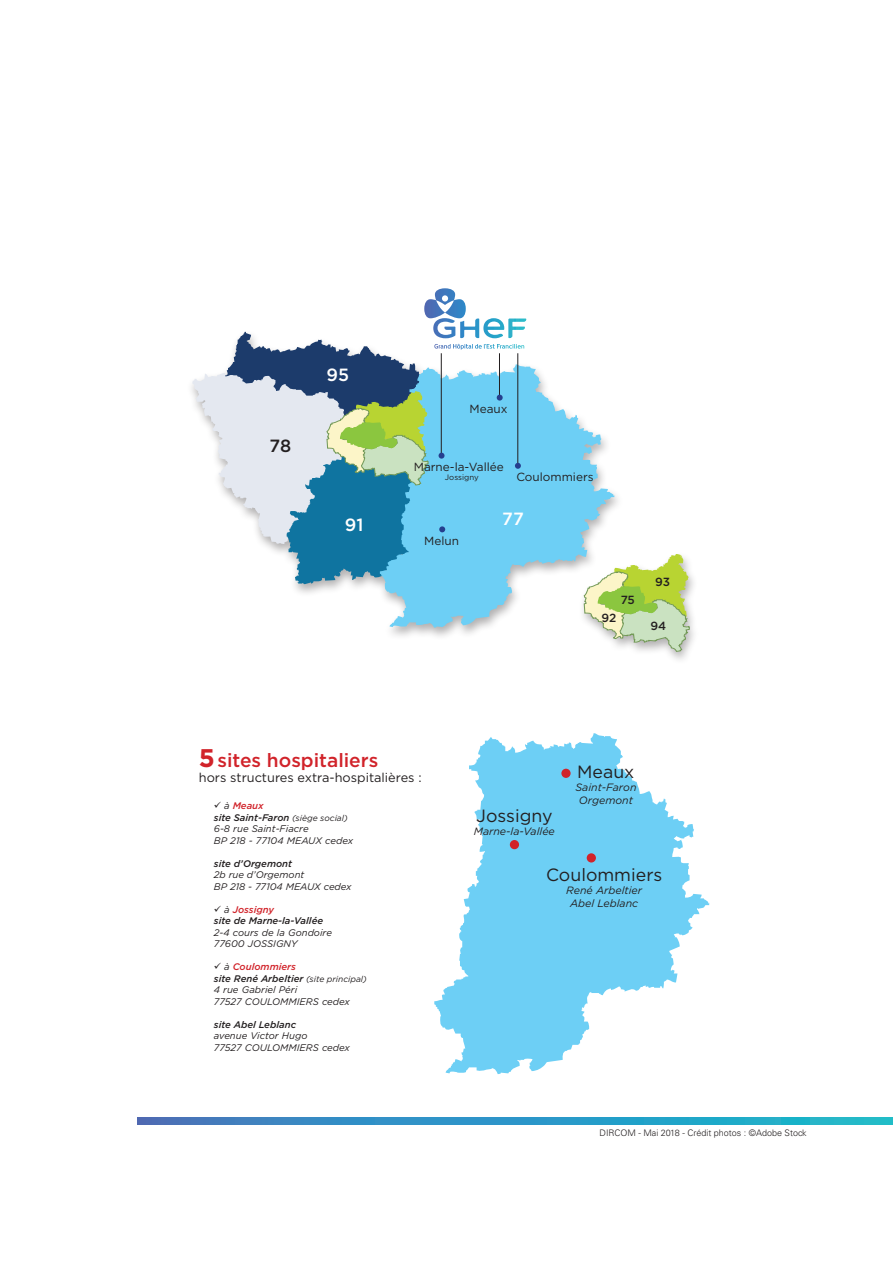
<style>
.page{position:relative;width:893px;height:1263px;background:#fff}
.page>*{position:absolute;margin:0;border:0;box-sizing:border-box;transform-origin:0 0}
.t1{font:500 19.2px "Gotham";color:#d1232a}
.t2{font:17.7px "Gotham";color:#231f20}
.t3{font:500 17.7px "Gotham";color:#fff}
.t4{font:500 17.7px "Gotham";color:#231f20}
.t5{font:12.75px "Gotham";color:#231f20}
.t6{font:11.85px "Gotham";color:#231f20}
.t7{font:500 11.85px "Gotham";letter-spacing:-.01em;color:#231f20}
.t8{font:italic 10.65px/12.8px "Gotham";color:#231f20;text-align:center}
.t9{font:italic 9.6px/11.6px "Gotham";color:#231f20}
.t10{font:italic 500 9.6px/11.6px "Gotham";color:#231f20}
.t11{font:300 9px "Univers";color:#231f20}
.t12{font:7.8px "Gotham";color:#231f20}
.s1{font-weight:700;font-size:25.5px}
.s2{font-weight:500;color:#d1232a}
.s3{font-weight:500}
.s4{font-size:8.55px}
.s5{font-weight:400}
.s6{color:#d1232a}
</style>
<div class="page">
<svg style="left:137px;top:1117px;width:756px;height:7px;background:#2e97c5"></svg>
<svg style="left:434px;top:733px;width:276px;height:341px;fill:#6dcff5"></svg>
<div style="left:561px;top:769px;width:10px;height:9px;background:#d1232a;border-radius:50%"></div>
<div style="left:587px;top:853px;width:9px;height:9px;background:#d1232a;border-radius:50%"></div>
<div style="left:510px;top:840px;width:9px;height:9px;background:#d1232a;border-radius:50%"></div>
<svg style="left:380px;top:366px;width:235px;height:262px;fill:#6dcff5"></svg>
<svg style="left:584px;top:554px;width:106px;height:98px"></svg>
<svg style="left:192px;top:288px;width:334px;height:296px"></svg>
<h2 class="t4" style="left:270px;top:436px;width:23px">78</h2>
<h2 class="t3" style="left:327px;top:365px;width:24px">95</h2>
<p class="t6" style="left:469px;top:402px;width:40px">Meaux</p>
<p class="t6" style="left:414px;top:460px;width:92px">Marne-la-Vallée</p>
<p class="t12" style="left:445px;top:473px;width:35px">Jossigny</p>
<p class="t6" style="left:516px;top:470px;width:79px">Coulommiers</p>
<h2 class="t3" style="left:345px;top:514px;width:20px">91</h2>
<h2 class="t3" style="left:502px;top:508px;width:23px">77</h2>
<p class="t6" style="left:424px;top:534px;width:36px">Melun</p>
<p class="t7" style="left:621px;top:593px;width:16px">75</p>
<p class="t7" style="left:602px;top:611px;width:16px">92</p>
<p class="t7" style="left:655px;top:575px;width:16px">93</p>
<p class="t7" style="left:651px;top:619px;width:17px">94</p>
<h1 class="t1" style="left:199px;top:749px;width:181px"><span class="s1">5</span>sites hospitaliers</h1>
<h3 class="t5" style="left:199px;top:771px;width:224px">hors structures extra-hospitalières :</h3>
<p class="t9" style="left:214px;top:800px;width:141px">✓ à <span class="s2">Meaux<br></span><span class="s3">site Saint-Faron</span> <span class="s4">(siège social)<br></span>6-8 rue Saint-Fiacre<br>BP 218 - 77104 MEAUX cedex</p>
<p class="t10" style="left:214px;top:857px;width:80px">site d’Orgemont</p>
<p class="t9" style="left:214px;top:869px;width:139px">2b rue d’Orgemont<br>BP 218 - 77104 MEAUX cedex</p>
<p class="t10" style="left:214px;top:903px;width:111px">✓ <span class="s5">à</span> <span class="s6">Jossigny<br></span>site de Marne-la-Vallée</p>
<p class="t9" style="left:214px;top:926px;width:120px">2-4 cours de la Gondoire<br>77600 JOSSIGNY</p>
<p class="t9" style="left:214px;top:961px;width:155px">✓ à <span class="s2">Coulommiers<br></span><span class="s3">site René Arbeltier</span> <span class="s4">(site principal)<br></span>4 rue Gabriel Péri<br>77527 COULOMMIERS cedex</p>
<p class="t10" style="left:214px;top:1018px;width:84px">site Abel Leblanc</p>
<p class="t9" style="left:214px;top:1030px;width:138px">avenue Victor Hugo<br>77527 COULOMMIERS cedex</p>
<h2 class="t2" style="left:476px;top:805px;width:78px">Jossigny</h2>
<p class="t8" style="left:474px;top:825px;width:83px">Marne-la-Vallée</p>
<h2 class="t2" style="left:577px;top:762px;width:59px">Meaux</h2>
<p class="t8" style="left:575px;top:781px;width:63px">Saint-Faron<br>Orgemont</p>
<h2 class="t2" style="left:546px;top:865px;width:118px">Coulommiers</h2>
<p class="t8" style="left:566px;top:884px;width:77px">René Arbeltier<br>Abel Leblanc</p>
<p class="t11" style="left:600px;top:1128px;width:208px">DIRCOM - Mai 2018 - Crédit photos : ©Adobe Stock</p>
</div>
